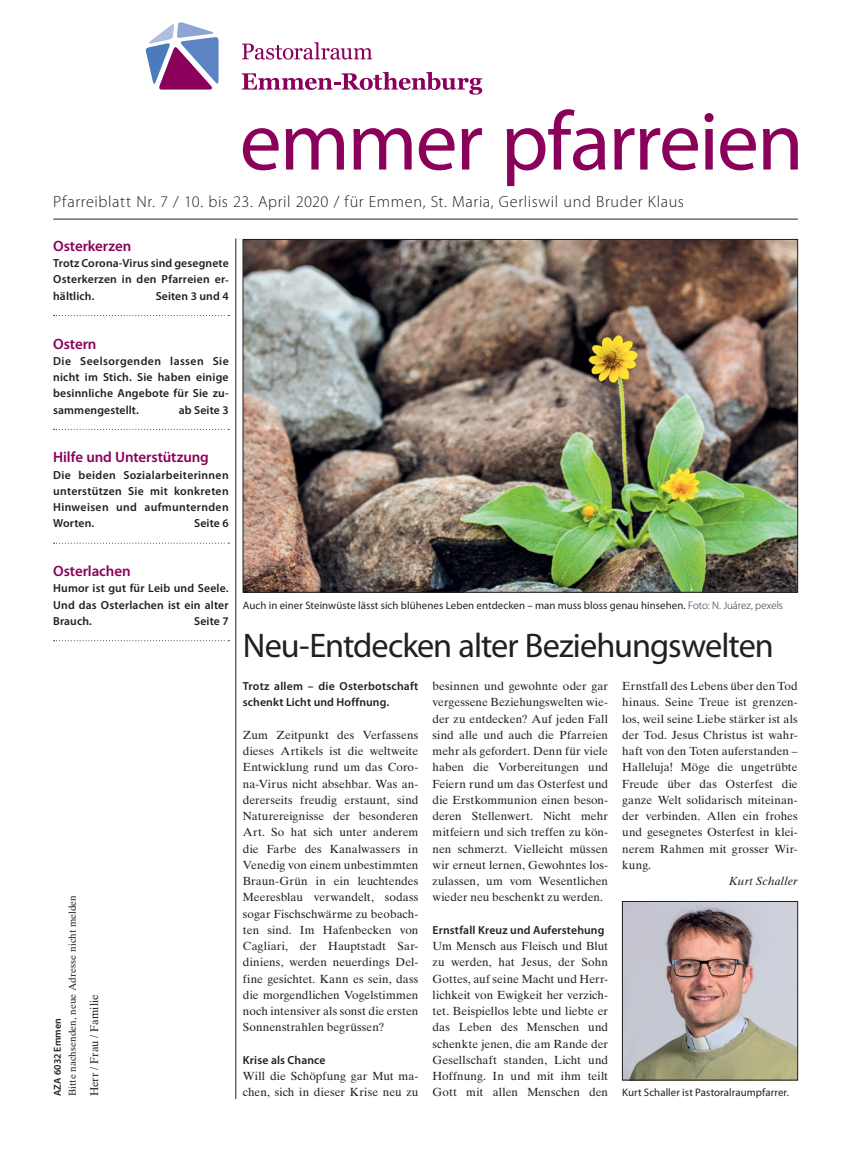
<style>
.page{position:relative;width:851px;height:1170px;background:#fff}
.page>*{position:absolute;margin:0;border:0;box-sizing:border-box;transform-origin:0 0}
.t1{font:34.25px "Myriad Pro";letter-spacing:-.025em;color:#231f20}
.t2{font:300 16.25px "Myriad Pro";letter-spacing:.035em;color:#231f20}
.t3{font:600 15px "Myriad Pro";letter-spacing:-.005em;color:#8b005a}
.t4{font:11.75px/16.2px "Times Ten LT Std";letter-spacing:.005em;color:#231f20;text-align:justify}
.t5{font:600 11.75px/16.2px "Myriad Pro";letter-spacing:.015em;color:#231f20;text-align:justify}
.t6{font:italic 11.75px "Times Ten LT Std";letter-spacing:.02em;color:#231f20}
.t7{font:11.25px "Times Ten LT Std";letter-spacing:.005em;color:#231f20}
.t8{font:10.88px "Myriad Pro";letter-spacing:.005em;color:#231f20}
.t9{font:10px "Times Ten LT Std";letter-spacing:.005em;color:#231f20}
.t10{font:600 10px "Myriad Pro";letter-spacing:.015em;color:#231f20}
.s1{font-weight:300}
</style>
<div class="page">
<hr style="left:235px;top:238px;width:1px;height:860px;background:#231f20">
<hr style="left:53px;top:219px;width:744px;height:1px;background:#231f20">
<svg style="left:54px;top:315px;width:175px;height:1px"></svg>
<svg style="left:54px;top:429px;width:175px;height:1px"></svg>
<svg style="left:54px;top:542px;width:175px;height:1px"></svg>
<svg style="left:54px;top:640px;width:175px;height:1px"></svg>
<svg style="left:243px;top:109px;width:554px;height:77px"></svg>
<img style="left:245px;top:241px;width:550px;height:349px">
<svg style="left:145px;top:22px;width:73px;height:68px"></svg>
<svg style="left:242px;top:42px;width:130px;height:18px"></svg>
<svg style="left:242px;top:72px;width:240px;height:23px"></svg>
<img style="left:624px;top:903px;width:171px;height:175px">
<div style="left:622px;top:901px;width:175px;height:179px;border:1px solid #231f20"></div>
<h2 class="t2" style="left:53px;top:192px;width:632px">Pfarreiblatt Nr. 7 / 10. bis 23. April 2020 / für Emmen, St. Maria, Gerliswil und Bruder Klaus</h2>
<p class="t3" style="left:53px;top:236px;width:80px">Osterkerzen</p>
<p class="t5" style="left:53px;top:255px;width:177px">Trotz Corona-Virus sind gesegnete Osterkerzen in den Pfarreien er&shy;hältlich.</p>
<p class="t5" style="left:156px;top:287px;width:74px">Seiten 3 und 4</p>
<p class="t3" style="left:53px;top:334px;width:45px">Ostern</p>
<p class="t5" style="left:53px;top:352px;width:177px">Die Seelsorgenden lassen Sie nicht im Stich. Sie haben einige besinnliche Angebote für Sie zu&shy;sammengestellt.</p>
<p class="t5" style="left:179px;top:401px;width:51px">ab Seite 3</p>
<p class="t3" style="left:53px;top:447px;width:157px">Hilfe und Unterstützung</p>
<p class="t5" style="left:53px;top:466px;width:177px">Die beiden Sozialarbeiterinnen unterstützen Sie mit konkreten Hinweisen und aufmunternden Worten.</p>
<p class="t5" style="left:194px;top:515px;width:36px">Seite 6</p>
<p class="t3" style="left:53px;top:561px;width:79px">Osterlachen</p>
<p class="t5" style="left:53px;top:580px;width:177px">Humor ist gut für Leib und Seele.<br>Und das Osterlachen ist ein alter Brauch.</p>
<p class="t5" style="left:194px;top:612px;width:36px">Seite 7</p>
<p class="t9" style="left:66px;top:1096px;width:203px;rotate:-90deg">Bitte nachsenden, neue Adresse nicht melden</p>
<p class="t10" style="left:51px;top:1096px;width:80px;rotate:-90deg">AZA 6032 Emmen</p>
<p class="t7" style="left:88px;top:1096px;width:104px;rotate:-90deg">Herr / Frau / Familie</p>
<p class="t8" style="left:243px;top:598px;width:541px">Auch in einer Steinwüste lässt sich blühenes Leben entdecken – man muss bloss genau hinsehen. <span class="s1">Foto: N. Juárez, pexels</span></p>
<h1 class="t1" style="left:243px;top:624px;width:532px">Neu-Entdecken alter Beziehungswelten</h1>
<p class="t5" style="left:243px;top:677px;width:177px">Trotz allem – die Osterbotschaft schenkt Licht und Hoffnung.</p>
<p class="t4" style="left:243px;top:726px;width:177px">Zum Zeitpunkt des Verfassens dieses Artikels ist die weltweite Entwicklung rund um das Coro&shy;na-Virus nicht absehbar. Was an&shy;dererseits freudig erstaunt, sind Naturereignisse der besonderen Art. So hat sich unter anderem die Farbe des Kanalwassers in Venedig von einem unbestimmten Braun-Grün in ein leuchtendes Meeresblau verwandelt, sodass sogar Fischschwärme zu beobach&shy;ten sind. Im Hafenbecken von Cagliari, der Hauptstadt Sar&shy;diniens, werden neuerdings Del&shy;fine gesichtet. Kann es sein, dass die morgendlichen Vogelstimmen noch intensiver als sonst die ersten Sonnenstrahlen begrüssen?</p>
<p class="t5" style="left:243px;top:1051px;width:84px">Krise als Chance</p>
<p class="t4" style="left:243px;top:1067px;width:177px">Will die Schöpfung gar Mut ma&shy;chen, sich in dieser Krise neu zu</p>
<p class="t4" style="left:432px;top:677px;width:177px">besinnen und gewohnte oder gar vergessene Beziehungswelten wie&shy;der zu entdecken? Auf jeden Fall sind alle und auch die Pfarreien mehr als gefordert. Denn für viele haben die Vorbereitungen und Feiern rund um das Osterfest und die Erstkommunion einen beson&shy;deren Stellenwert. Nicht mehr mitfeiern und sich treffen zu kön&shy;nen schmerzt. Vielleicht müssen wir erneut lernen, Gewohntes los&shy;zulassen, um vom Wesentlichen wieder neu beschenkt zu werden.</p>
<p class="t5" style="left:432px;top:921px;width:173px">Ernstfall Kreuz und Auferstehung</p>
<p class="t4" style="left:432px;top:937px;width:177px">Um Mensch aus Fleisch und Blut zu werden, hat Jesus, der Sohn Gottes, auf seine Macht und Herr&shy;lichkeit von Ewigkeit her verzich&shy;tet. Beispiellos lebte und liebte er das Leben des Menschen und schenkte jenen, die am Rande der Gesellschaft standen, Licht und Hoffnung. In und mit ihm teilt Gott mit allen Menschen den</p>
<p class="t4" style="left:622px;top:677px;width:177px">Ernstfall des Lebens über den Tod hinaus. Seine Treue ist grenzen&shy;los, weil seine Liebe stärker ist als der Tod. Jesus Christus ist wahr&shy;haft von den Toten auferstanden – Halleluja! Möge die ungetrübte Freude über das Osterfest die ganze Welt solidarisch miteinan&shy;der verbinden. Allen ein frohes und gesegnetes Osterfest in klei&shy;nerem Rahmen mit grosser Wir&shy;kung.</p>
<p class="t6" style="left:728px;top:874px;width:71px">Kurt Schaller</p>
<p class="t8" style="left:622px;top:1085px;width:168px">Kurt Schaller ist Pastoralraumpfarrer.</p>
</div>
